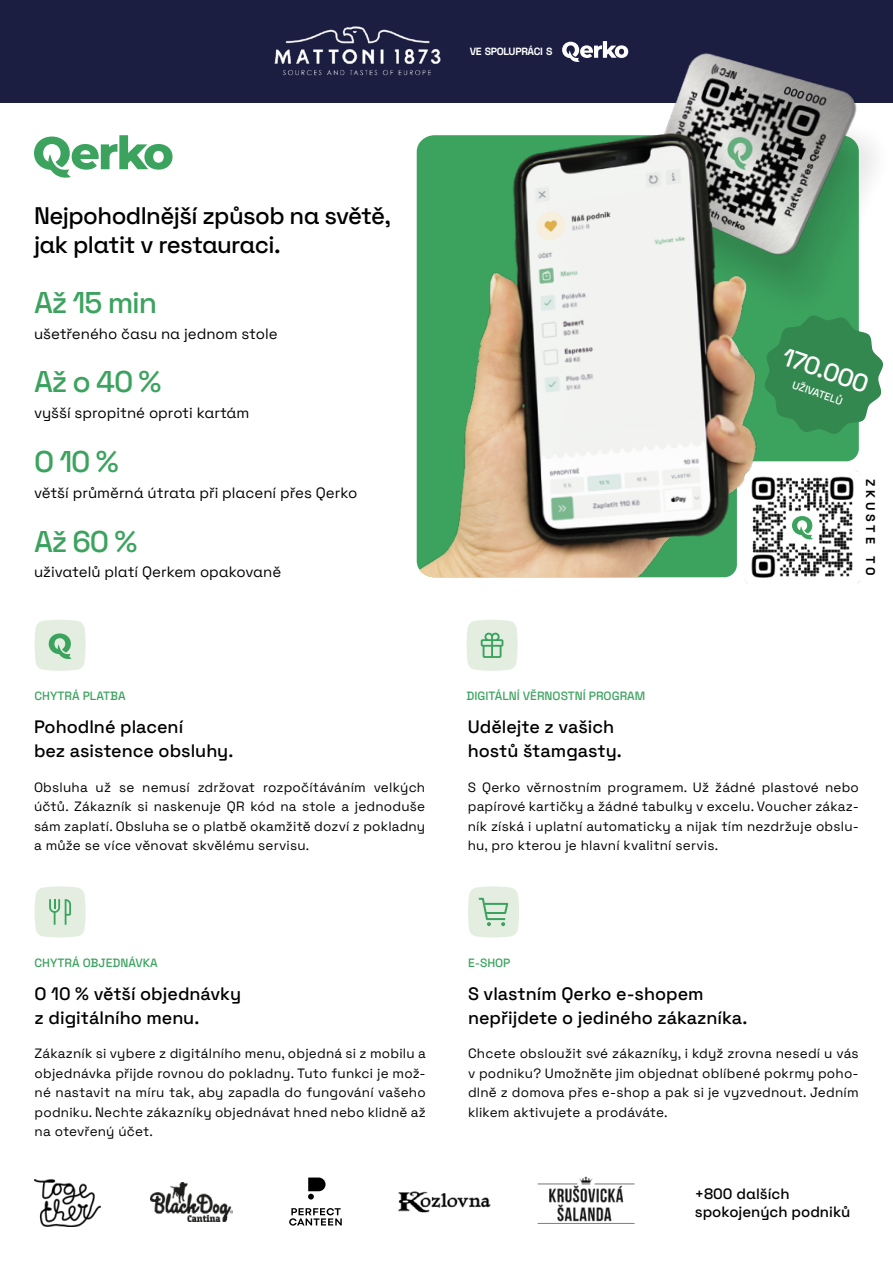
<style>
.page{position:relative;width:893px;height:1263px;background:#fff}
.page>*{position:absolute;margin:0;border:0;box-sizing:border-box;transform-origin:0 0}
.t1{font:500 30px "Space Grotesk";letter-spacing:-.04em;color:#3ca35f}
.t2{font:500 25.05px "Space Grotesk";color:#fff}
.t3{font:500 24px/28.8px "Space Grotesk";letter-spacing:-.025em;color:#000}
.t4{font:500 18px/24px "Space Grotesk";color:#000}
.t5{font:15px "Space Grotesk";color:#000}
.t6{font:500 15px/18px "Space Grotesk";color:#000}
.t7{font:13.5px/19.5px "Space Grotesk";letter-spacing:.015em;color:#000;text-align:justify}
.t8{font:700 12.6px "Space Grotesk";letter-spacing:.315em;color:#000}
.t9{font:500 12px "Space Grotesk";color:#3ca35f}
.t10{font:700 10.5px "Space Grotesk";letter-spacing:-.035em;color:#fff}
.t11{font:500 10.5px "Space Grotesk";color:#fff}
</style>
<div class="page">
<div style="left:0;top:0;width:893px;height:102px;background:#1b1d41"></div>
<img style="left:417px;top:50px;width:476px;height:527px">
<svg style="left:34px;top:135px;width:139px;height:43px"></svg>
<img style="left:274px;top:26px;width:176px;height:51px">
<svg style="left:562px;top:41px;width:66px;height:21px"></svg>
<svg style="left:764px;top:315px;width:120px;height:120px;background:#499864"></svg>
<svg style="left:35px;top:620px;width:51px;height:51px;background:#d1e6d3"></svg>
<svg style="left:467px;top:620px;width:51px;height:51px;background:#d5e8d6"></svg>
<svg style="left:35px;top:886px;width:51px;height:51px;background:#d9e9da"></svg>
<svg style="left:468px;top:886px;width:51px;height:51px;background:#d7e8d8"></svg>
<img style="left:35px;top:1179px;width:66px;height:47px">
<svg style="left:308px;top:1177px;width:18px;height:22px"></svg>
<svg style="left:289px;top:1208px;width:53px;height:18px"></svg>
<img style="left:398px;top:1191px;width:93px;height:22px">
<img style="left:745px;top:470px;width:115px;height:114px">
<div style="left:790px;top:513px;width:25px;height:28px;background:#fff"></div>
<svg style="left:792px;top:516px;width:21px;height:24px"></svg>
<img style="left:150px;top:1183px;width:83px;height:39px">
<img style="left:537px;top:1177px;width:97px;height:45px">
<h3 class="t3" style="left:34px;top:200px;width:358px">Nejpohodlnější způsob na světě, jak platit v restauraci.</h3>
<h1 class="t1" style="left:34px;top:280px;width:125px">Až 15 min</h1>
<p class="t5" style="left:34px;top:322px;width:245px">ušetřeného času na jednom stole</p>
<h1 class="t1" style="left:34px;top:360px;width:129px">Až o 40 %</h1>
<p class="t5" style="left:34px;top:402px;width:217px">vyšší spropitné oproti kartám</p>
<h1 class="t1" style="left:34px;top:439px;width:86px">O 10 %</h1>
<p class="t5" style="left:34px;top:481px;width:325px">větší průměrná útrata při placení přes Qerko</p>
<h1 class="t1" style="left:34px;top:519px;width:105px">Až 60 %</h1>
<p class="t5" style="left:34px;top:561px;width:249px">uživatelů platí Qerkem opakovaně</p>
<p class="t10" style="left:470px;top:44px;width:84px">VE SPOLUPRÁCI S</p>
<h2 class="t2" style="left:789px;top:338px;width:91px;rotate:19deg">170.000</h2>
<p class="t11" style="left:795px;top:377px;width:54px;rotate:19deg">uživatelů</p>
<p class="t8" style="left:880px;top:478px;width:99px;rotate:90deg">ZKUSTE TO</p>
<p class="t9" style="left:35px;top:687px;width:93px">CHYTRÁ PLATBA</p>
<p class="t9" style="left:467px;top:687px;width:180px">DIGITÁLNÍ VĚRNOSTNÍ PROGRAM</p>
<h3 class="t4" style="left:468px;top:714px;width:155px">Udělejte z vašich hostů štamgasty.</h3>
<p class="t7" style="left:34px;top:776px;width:393px">Obsluha už se nemusí zdržovat rozpočítáváním velkých účtů. Zákazník si naskenuje QR kód na stole a jednoduše sám zaplatí. Obsluha se o platbě okamžitě dozví z pokladny a může se více věnovat skvělému servisu.</p>
<p class="t7" style="left:468px;top:776px;width:393px">S Qerko věrnostním programem. Už žádné plastové nebo papírové kartičky a žádné tabulky v excelu. Voucher zákaz&shy;ník získá i uplatní automaticky a nijak tím nezdržuje obslu&shy;hu, pro kterou je hlavní kvalitní servis.</p>
<h3 class="t4" style="left:34px;top:714px;width:201px">Pohodlné placení<br>bez asistence obsluhy.</h3>
<p class="t9" style="left:35px;top:953px;width:125px">CHYTRÁ OBJEDNÁVKA</p>
<h3 class="t4" style="left:35px;top:981px;width:208px">O 10 % větší objednávky z digitálního menu.</h3>
<p class="t7" style="left:35px;top:1043px;width:393px">Zákazník si vybere z digitálního menu, objedná si z mobilu a objednávka přijde rovnou do pokladny. Tuto funkci je mož&shy;né nastavit na míru tak, aby zapadla do fungování vašeho podniku. Nechte zákazníky objednávat hned nebo klidně až na otevřený účet.</p>
<p class="t9" style="left:468px;top:953px;width:44px">E-SHOP</p>
<h3 class="t4" style="left:468px;top:981px;width:281px">S vlastním Qerko e-shopem nepřijdete o jediného zákazníka.</h3>
<p class="t7" style="left:468px;top:1043px;width:392px">Chcete obsloužit své zákazníky, i když zrovna nesedí u vás v podniku? Umožněte jim objednat oblíbené pokrmy poho&shy;dlně z domova přes e-shop a pak si je vyzvednout. Jedním klikem aktivujete a prodáváte.</p>
<p class="t6" style="left:695px;top:1184px;width:157px">+800 dalších spokojených podniků</p>
</div>
